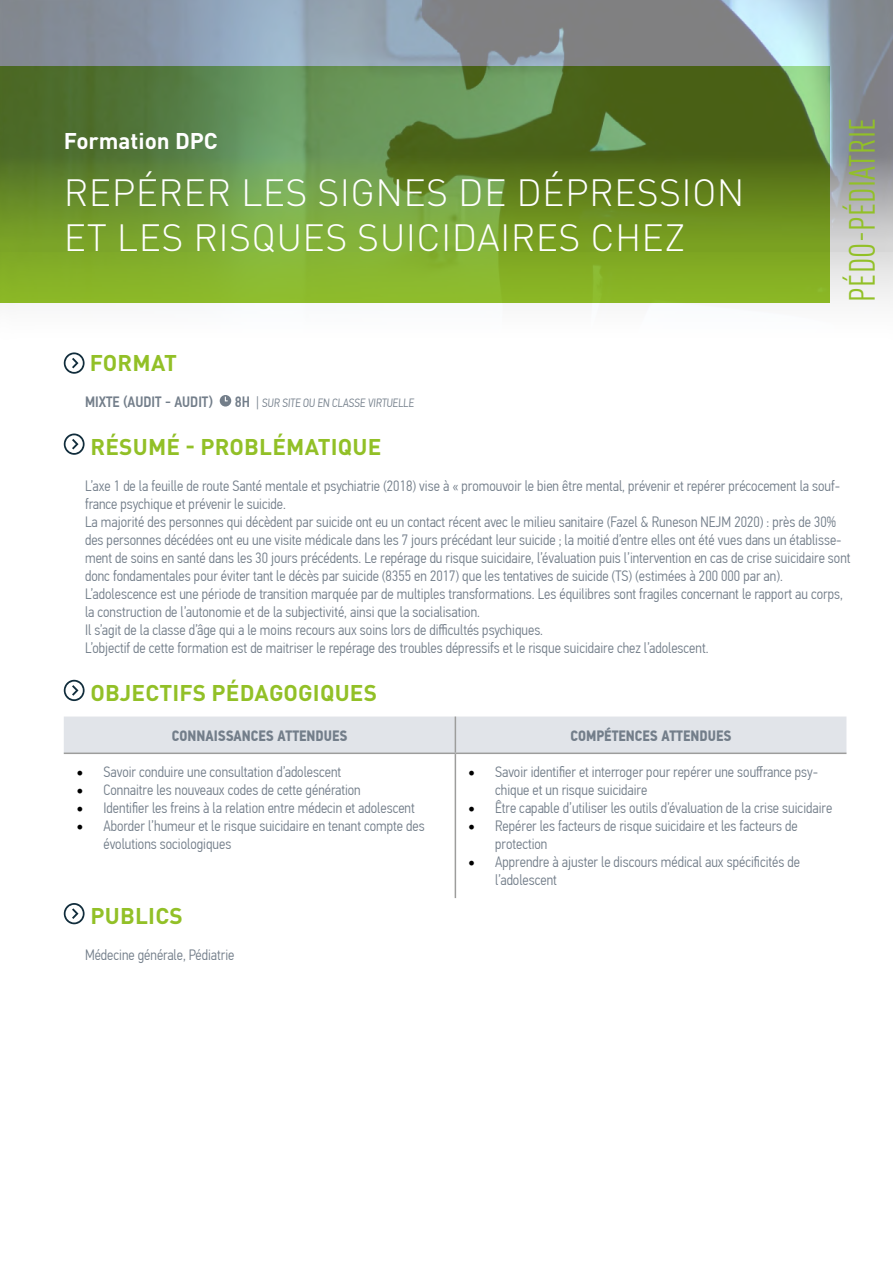
<style>
.page{position:relative;width:893px;height:1263px;background:#fff}
.page>*{position:absolute;margin:0;border:0;box-sizing:border-box;transform-origin:0 0}
.t1{font:300 37.5px/45px "DINOT";letter-spacing:.01em;color:#fff}
.t2{font:condensed 36px "DINOT";letter-spacing:.01em;color:#92c027}
.t3{font:700 22.5px "DINOT";letter-spacing:.01em;color:#92c027}
.t4{font:700 22.5px "DINOT";color:#fff}
.t5{font:300 15px/18px "PF Din Text Cond Pro";color:#737e8a}
.t6{font:700 15px "PF Din Text Cond Pro";color:#737e8a}
.t7{font:500 15px "PF Din Text Cond Pro";color:#737e8a}
.t8{font:300 12px "PF Din Text Cond Pro";color:#737e8a}
.s1{font-weight:500;font-size:15px}
.s2{font-size:15px}
.s3{font-family:"Minion Pro";font-weight:400;font-size:18px;color:#000}
</style>
<div class="page">
<img style="left:0;top:0;width:893px;height:365px">
<svg style="left:64px;top:352px;width:21px;height:22px"></svg>
<div style="left:220px;top:395px;width:11px;height:11px;background:#737e8a;border-radius:50%"></div>
<svg style="left:224px;top:396px;width:4px;height:6px"></svg>
<svg style="left:64px;top:433px;width:21px;height:22px"></svg>
<svg style="left:64px;top:680px;width:21px;height:21px"></svg>
<svg style="left:64px;top:903px;width:21px;height:21px"></svg>
<div style="left:64px;top:716px;width:782px;height:36px;background:#e1e4e9"></div>
<hr style="left:455px;top:716px;width:1px;height:36px;background:#9d9d9c">
<hr style="left:64px;top:752px;width:391px;height:2px;background:#9d9d9c">
<hr style="left:455px;top:752px;width:391px;height:2px;background:#9d9d9c">
<hr style="left:455px;top:754px;width:1px;height:144px;background:#9d9d9c">
<h3 class="t4" style="left:64px;top:126px;width:156px">Formation DPC</h3>
<h1 class="t1" style="left:64px;top:170px;width:682px">REPÉRER LES SIGNES DE DÉPRESSION<br>ET LES RISQUES SUICIDAIRES CHEZ</h1>
<h2 class="t2" style="left:841px;top:302px;width:186px;rotate:-90deg">PÉDO-PÉDIATRIE</h2>
<h3 class="t3" style="left:90px;top:348px;width:89px">FORMAT</h3>
<p class="t7" style="left:85px;top:392px;width:129px">MIXTE (AUDIT - AUDIT)</p>
<p class="t8" style="left:235px;top:396px;width:182px"><span class="s1">8H</span> <span class="s2">|</span> SUR SITE OU EN CLASSE VIRTUELLE</p>
<h3 class="t3" style="left:91px;top:432px;width:292px">RÉSUMÉ - PROBLÉMATIQUE</h3>
<p class="t5" style="left:85px;top:477px;width:767px">L’axe 1 de la feuille de route Santé mentale et psychiatrie (2018) vise à « promouvoir le bien être mental, prévenir et repérer précocement la souf&shy;france psychique et prévenir le suicide.<br>La majorité des personnes qui décèdent par suicide ont eu un contact récent avec le milieu sanitaire (Fazel &amp; Runeson NEJM 2020) : près de 30% des personnes décédées ont eu une visite médicale dans les 7 jours précédant leur suicide ; la moitié d’entre elles ont été vues dans un établisse&shy;ment de soins en santé dans les 30 jours précédents. Le repérage du risque suicidaire, l’évaluation puis l’intervention en cas de crise suicidaire sont donc fondamentales pour éviter tant le décès par suicide (8355 en 2017) que les tentatives de suicide (TS) (estimées à 200 000 par an).<br>L’adolescence est une période de transition marquée par de multiples transformations. Les équilibres sont fragiles concernant le rapport au corps, la construction de l’autonomie et de la subjectivité, ainsi que la socialisation.<br>Il s’agit de la classe d’âge qui a le moins recours aux soins lors de difficultés psychiques.<br>L’objectif de cette formation est de maitriser le repérage des troubles dépressifs et le risque suicidaire chez l’adolescent.</p>
<h3 class="t3" style="left:91px;top:678px;width:288px">OBJECTIFS PÉDAGOGIQUES</h3>
<p class="t6" style="left:172px;top:726px;width:177px">CONNAISSANCES ATTENDUES</p>
<p class="t6" style="left:571px;top:726px;width:162px">COMPÉTENCES ATTENDUES</p>
<p class="t5" style="left:77px;top:763px;width:266px"><span class="s3">•</span> Savoir conduire une consultation d’adolescent</p>
<p class="t5" style="left:77px;top:781px;width:286px"><span class="s3">•</span> Connaitre les nouveaux codes de cette génération</p>
<p class="t5" style="left:77px;top:799px;width:340px"><span class="s3">•</span> Identifier les freins à la relation entre médecin et adolescent</p>
<p class="t5" style="left:104px;top:817px;width:323px;text-indent:-27px"><span class="s3">•</span> Aborder l’humeur et le risque suicidaire en tenant compte des évolutions sociologiques</p>
<p class="t5" style="left:495px;top:763px;width:325px;text-indent:-27px"><span class="s3">•</span> Savoir identifier et interroger pour repérer une souffrance psy&shy;chique et un risque suicidaire</p>
<p class="t5" style="left:468px;top:799px;width:366px"><span class="s3">•</span> Être capable d’utiliser les outils d’évaluation de la crise suicidaire</p>
<p class="t5" style="left:495px;top:817px;width:304px;text-indent:-27px"><span class="s3">•</span> Repérer les facteurs de risque suicidaire et les facteurs de protection</p>
<p class="t5" style="left:495px;top:853px;width:306px;text-indent:-27px"><span class="s3">•</span> Apprendre à ajuster le discours médical aux spécificités de l’adolescent</p>
<h3 class="t3" style="left:91px;top:901px;width:94px">PUBLICS</h3>
<p class="t5" style="left:85px;top:946px;width:151px">Médecine générale, Pédiatrie</p>
</div>
